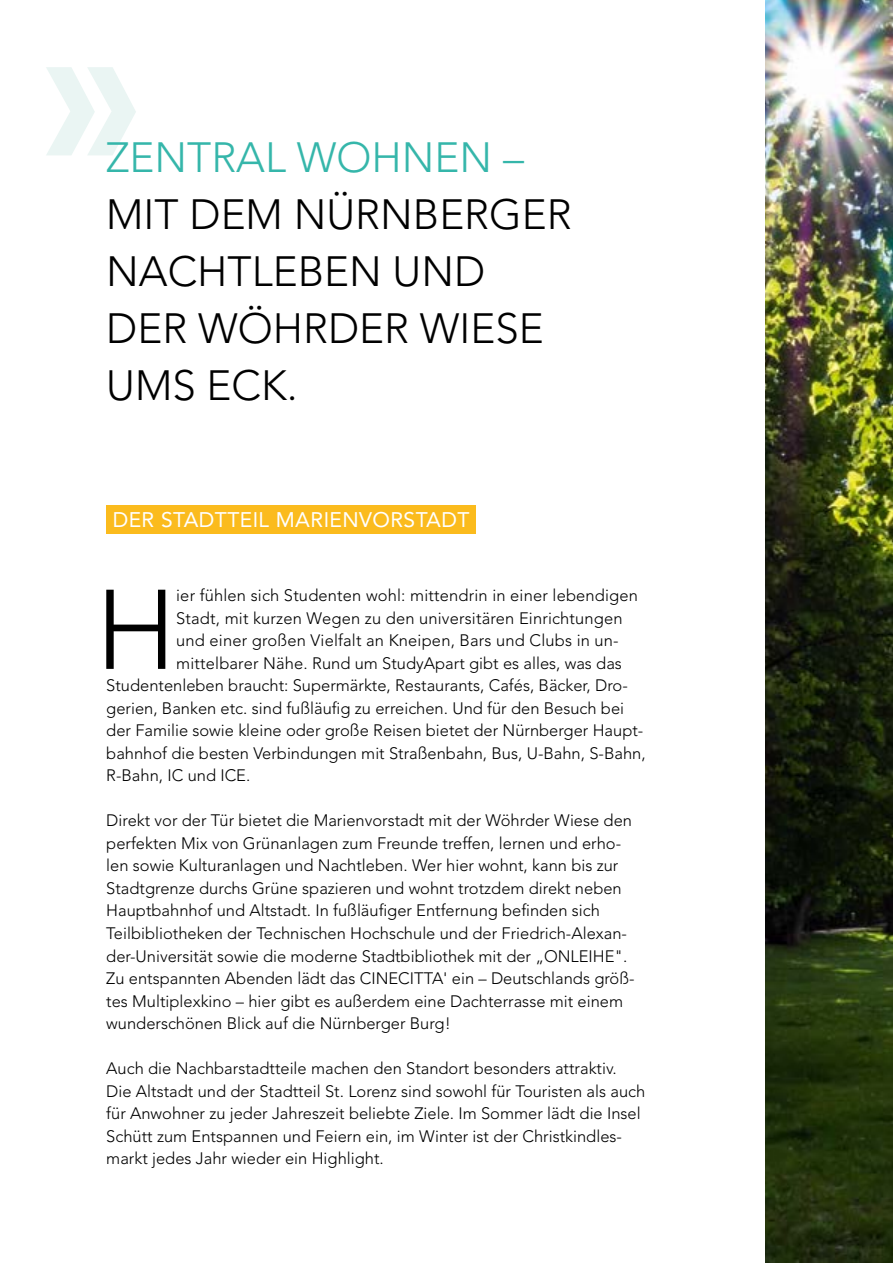
<style>
.page{position:relative;width:893px;height:1263px;background:#fff}
.page>*{position:absolute;margin:0;border:0;box-sizing:border-box;transform-origin:0 0}
.t1{font:300 111.9px "Avenir LT Std";color:#000}
.t2{font:300 42px/57px "Avenir LT Std";color:#000}
.t3{font:300 42px "Avenir LT Std";color:#35b6aa}
.t4{font:21px "Avenir LT Std";letter-spacing:.02em;color:#fff}
.t5{font:300 16.5px/22.5px "Avenir LT Std";color:#000}
</style>
<div class="page">
<img style="left:765px;top:0;width:128px;height:1263px">
<svg style="left:46px;top:67px;width:90px;height:88px"></svg>
<div style="left:106px;top:505px;width:370px;height:29px;background:#fbbb1d"></div>
<h2 class="t3" style="left:106px;top:133px;width:419px">ZENTRAL WOHNEN –</h2>
<h2 class="t2" style="left:106px;top:186px;width:467px">MIT DEM NÜRNBERGER<br>NACHTLEBEN UND<br>DER WÖHRDER WIESE<br>UMS ECK.</h2>
<p class="t4" style="left:113px;top:508px;width:358px">DER STADTTEIL MARIENVORSTADT</p>
<h1 class="t1" style="left:95px;top:565px;width:82px">H</h1>
<p class="t5" style="left:176px;top:584px;width:463px">ier fühlen sich Studenten wohl: mittendrin in einer lebendigen</p>
<p class="t5" style="left:176px;top:607px;width:448px">Stadt, mit kurzen Wegen zu den universitären Einrichtungen</p>
<p class="t5" style="left:176px;top:629px;width:444px">und einer großen Vielfalt an Kneipen, Bars und Clubs in un-</p>
<p class="t5" style="left:176px;top:652px;width:447px">mittelbarer Nähe. Rund um StudyApart gibt es alles, was das</p>
<p class="t5" style="left:106px;top:674px;width:523px">Studentenleben braucht: Supermärkte, Restaurants, Cafés, Bäcker, Dro-</p>
<p class="t5" style="left:106px;top:697px;width:519px">gerien, Banken etc. sind fußläufig zu erreichen. Und für den Besuch bei</p>
<p class="t5" style="left:106px;top:719px;width:539px">der Familie sowie kleine oder große Reisen bietet der Nürnberger Haupt-</p>
<p class="t5" style="left:106px;top:742px;width:541px">bahnhof die besten Verbindungen mit Straßenbahn, Bus, U-Bahn, S-Bahn,</p>
<p class="t5" style="left:106px;top:764px;width:146px">R-Bahn, IC und ICE.</p>
<p class="t5" style="left:106px;top:809px;width:530px">Direkt vor der Tür bietet die Marienvorstadt mit der Wöhrder Wiese den perfekten Mix von Grünanlagen zum Freunde treffen, lernen und erho&shy;len sowie Kulturanlagen und Nachtleben. Wer hier wohnt, kann bis zur Stadtgrenze durchs Grüne spazieren und wohnt trotzdem direkt neben Hauptbahnhof und Altstadt. In fußläufiger Entfernung befinden sich Teilbibliotheken der Technischen Hochschule und der Friedrich-Alexan&shy;der-Universität sowie die moderne Stadtbibliothek mit der „ONLEIHE".<br>Zu entspannten Abenden lädt das CINECITTA' ein – Deutschlands größ&shy;tes Multiplexkino – hier gibt es außerdem eine Dachterrasse mit einem wunderschönen Blick auf die Nürnberger Burg!</p>
<p class="t5" style="left:106px;top:1057px;width:540px">Auch die Nachbarstadtteile machen den Standort besonders attraktiv.<br>Die Altstadt und der Stadtteil St. Lorenz sind sowohl für Touristen als auch für Anwohner zu jeder Jahreszeit beliebte Ziele. Im Sommer lädt die Insel Schütt zum Entspannen und Feiern ein, im Winter ist der Christkindles&shy;markt jedes Jahr wieder ein Highlight.</p>
</div>
